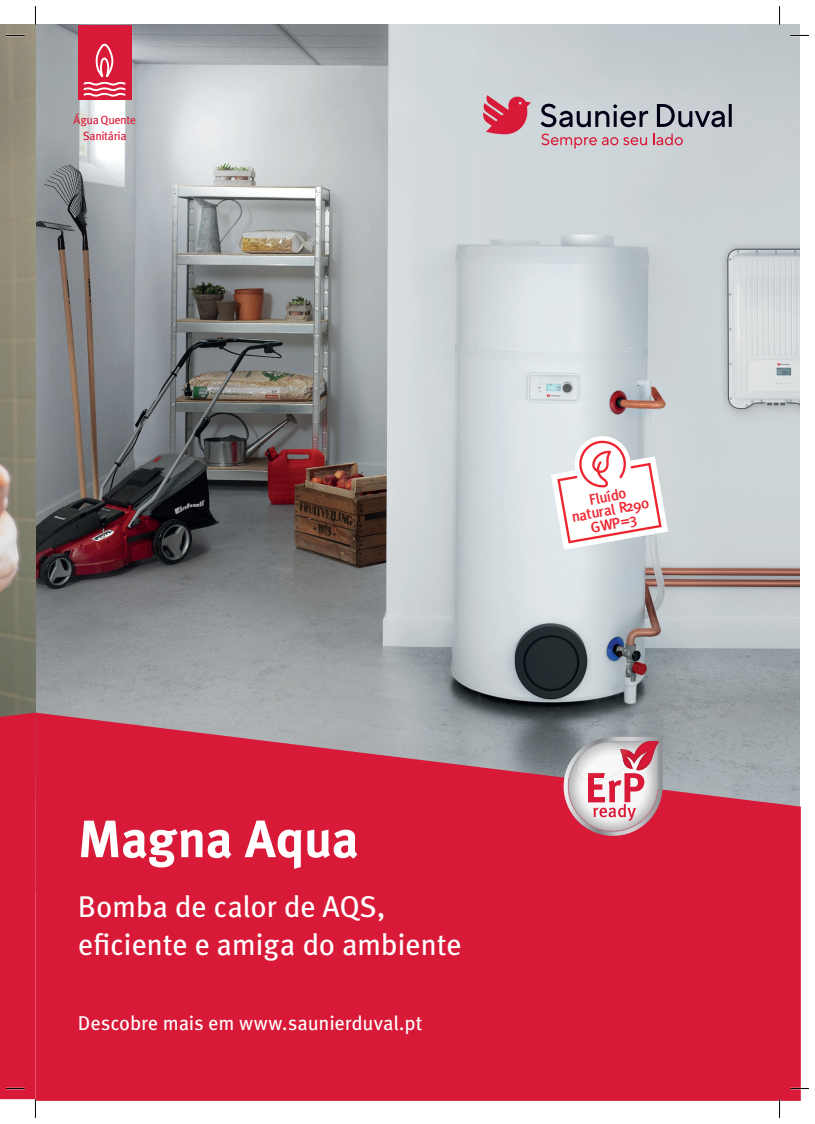
<style>
.page{position:relative;width:815px;height:1124px;background:#fff}
.page>*{position:absolute;margin:0;border:0;box-sizing:border-box;transform-origin:0 0}
.Headline__Meta_Bold{font:700 52.5px "Meta Pro";letter-spacing:-.015em;color:#fff}
.Intro_copy__Meta_Boo{font:30px/37.5px "Meta Pro";letter-spacing:-.015em;color:#fff}
.Intro_copy__Meta_Boo-2{font:20px "Meta Pro";letter-spacing:-.01em;color:#fff}
.t1{font:500 15px/13.8px "Meta Plus";color:#ee2530;text-align:center}
.Signage__Meta_Book{font:11.88px/16px "Meta Pro";letter-spacing:-.035em;color:#d91938;text-align:center}
</style>
<div class="page">
<img style="left:35px;top:25px;width:764px;height:687px">
<img style="left:0;top:25px;width:35px;height:687px">
<svg style="left:36px;top:712px;width:765px;height:388px;background:#d22844"></svg>
<svg style="left:551px;top:436px;width:117px;height:113px"></svg>
<div style="left:78px;top:25px;width:53px;height:74px;background:#d91938"></div>
<svg style="left:83px;top:43px;width:43px;height:54px"></svg>
<svg style="left:541px;top:104px;width:191px;height:23px;background:#8d919a"></svg>
<svg style="left:483px;top:95px;width:48px;height:39px;background:#d55d72"></svg>
<svg style="left:541px;top:133px;width:106px;height:16px;background:#d0b0b9"></svg>
<svg style="left:653px;top:134px;width:30px;height:11px"></svg>
<svg style="left:564px;top:736px;width:99px;height:99px"></svg>
<img style="left:620px;top:749px;width:9px;height:16px">
<svg style="left:6px;top:35px;width:19px;height:1px"></svg>
<svg style="left:790px;top:35px;width:19px;height:1px"></svg>
<svg style="left:790px;top:1087px;width:19px;height:2px"></svg>
<svg style="left:35px;top:6px;width:1px;height:19px"></svg>
<div style="left:0;top:712px;width:36px;height:405px;background:#d91938"></div>
<svg style="left:779px;top:6px;width:1px;height:19px"></svg>
<svg style="left:779px;top:1098px;width:1px;height:19px"></svg>
<p class="Signage__Meta_Book" style="left:74px;top:111px;width:64px">Água Quente<br>Sanitária</p>
<p class="t1" style="left:568px;top:496px;width:80px;rotate:-10deg">Fluído natural R290<br>GWP=3</p>
<p class="Headline__Meta_Bold" style="left:78px;top:797px;width:282px">Magna Aqua</p>
<p class="Intro_copy__Meta_Boo" style="left:78px;top:886px;width:385px">Bomba de calor de AQS, eficiente e amiga do ambiente</p>
<p class="Intro_copy__Meta_Boo-2" style="left:78px;top:1007px;width:346px">Descobre mais em www.saunierduval.pt</p>
</div>
